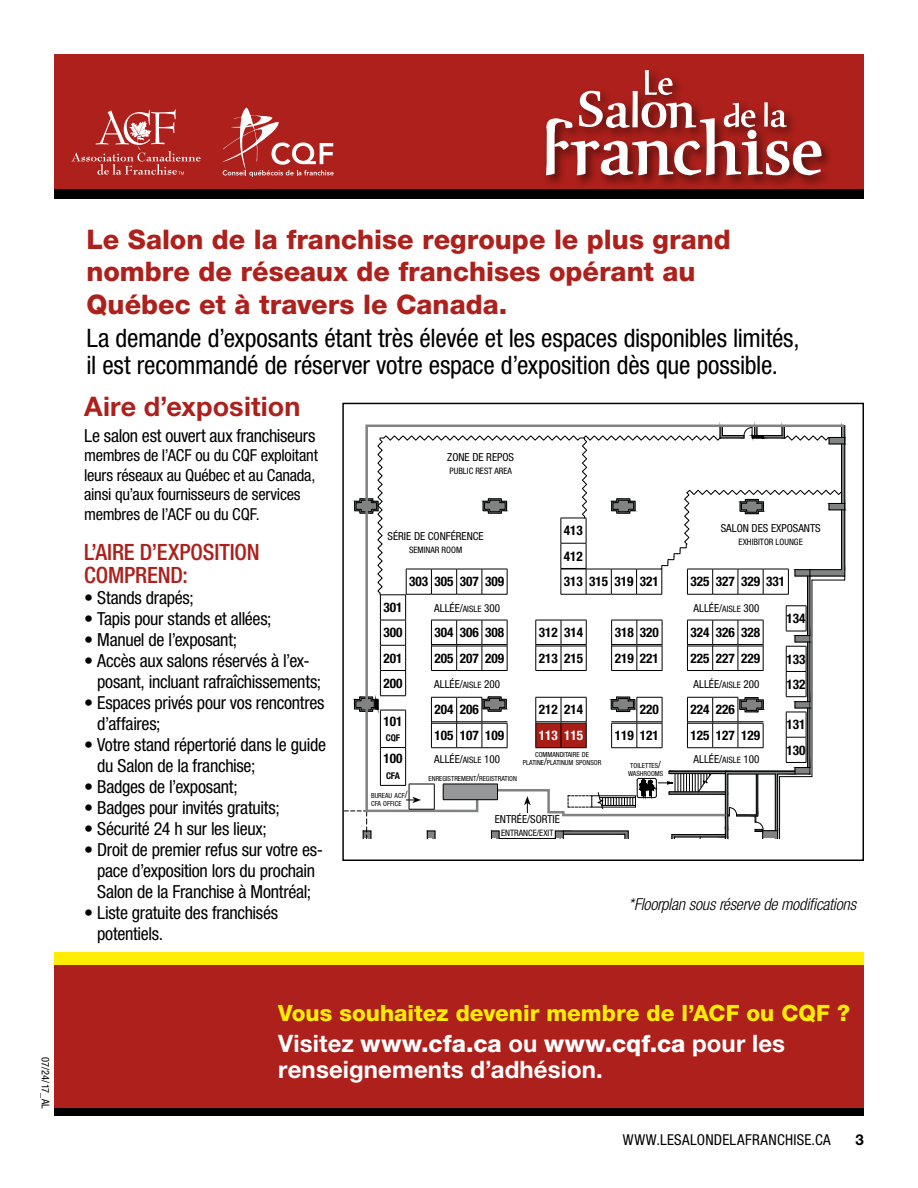
<style>
.page{position:relative;width:918px;height:1188px;background:#fff}
.page>*{position:absolute;margin:0;border:0;box-sizing:border-box;transform-origin:0 0}
.t1{font:800 27px/32.2px "Helvetica Neue LT Std";color:#ad201b}
.t2{font:700 27px "Helvetica Neue LT Std";letter-spacing:.005em;color:#ad201b}
.t3{font:condensed 25.5px/27px "Helvetica Neue LT Std";letter-spacing:-.01em;color:#000}
.t4{font:700 24px/25.5px "Helvetica Neue LT Std";letter-spacing:.005em;color:#fff}
.t5{font:800 22.5px "Helvetica Neue LT Std";color:#ffed00}
.t6{font:500 condensed 22.5px/22.5px "Helvetica Neue LT Std";letter-spacing:-.01em;color:#ad201b}
.t7{font:condensed 18px/21px "Helvetica Neue LT Std";letter-spacing:-.015em;color:#000}
.t8{font:condensed 16.5px/19.5px "Helvetica Neue LT Std";letter-spacing:-.015em;color:#000}
.t9{font:italic 300 condensed 16.5px "Helvetica Neue LT Std";letter-spacing:-.01em;color:#000}
.t10{font:condensed 15px "Helvetica Neue LT Std";letter-spacing:.02em;color:#000}
.t11{font:700 15px "Helvetica Neue LT Std";color:#000}
.t12{font:700 condensed 13.2px/26.1px "Helvetica Neue LT Std";color:#000}
.t13{font:700 condensed 13.2px "Helvetica Neue LT Std";color:#fff}
.t14{font:condensed 11.1px "Helvetica Neue LT Std";color:#000}
.t15{font:condensed 10.5px "Helvetica Neue LT Std";color:#000}
.t16{font:700 condensed 9.3px "Helvetica Neue LT Std";letter-spacing:-.005em;color:#000}
.t17{font:condensed 8.85px "Helvetica Neue LT Std";color:#000}
.t18{font:condensed 6.9px/7.8px "Helvetica Neue LT Std";color:#000;text-align:center}
.s1{font-size:8.85px}
.s2{font-size:9.9px}
.s3{font-weight:800}
</style>
<div class="page">
<div style="left:54px;top:177px;width:810px;height:22px;background:#000"></div>
<div style="left:54px;top:54px;width:810px;height:135px;background:#ad201b"></div>
<div style="left:543px;top:67px;width:291px;height:121px;background:#000;opacity:.5"></div>
<svg style="left:546px;top:70px;width:276px;height:105px"></svg>
<svg style="left:223px;top:108px;width:111px;height:69px"></svg>
<svg style="left:71px;top:109px;width:130px;height:66px"></svg>
<div style="left:54px;top:952px;width:810px;height:22px;background:#ffed00"></div>
<div style="left:54px;top:1094px;width:810px;height:22px;background:#000"></div>
<div style="left:54px;top:966px;width:810px;height:142px;background:#ad201b"></div>
<svg style="left:344px;top:425px;width:502px;height:413px"></svg>
<p class="t15" style="left:52px;top:1057px;width:54px;rotate:90deg">07/24/17_AL</p>
<h1 class="t1" style="left:86px;top:224px;width:646px">Le Salon de la franchise regroupe le plus grand nombre de réseaux de franchises opérant au<br>Québec et à travers le Canada.</h1>
<h2 class="t3" style="left:86px;top:324px;width:715px">La demande d’exposants étant très élevée et les espaces disponibles limités, il est recommandé de réserver votre espace d’exposition dès que possible.</h2>
<h1 class="t2" style="left:84px;top:389px;width:218px">Aire d’exposition</h1>
<p class="t7" style="left:84px;top:425px;width:233px">Le salon est ouvert aux franchiseurs</p>
<p class="t8" style="left:84px;top:446px;width:235px">membres de l’ACF ou du CQF exploitant leurs réseaux au Québec et au Canada, ainsi qu’aux fournisseurs de services membres de l’ACF ou du CQF.</p>
<p class="t6" style="left:84px;top:541px;width:177px">L’AIRE D’EXPOSITION<br>COMPREND:</p>
<p class="t7" style="left:84px;top:587px;width:111px">• Stands drapés;</p>
<p class="t7" style="left:84px;top:608px;width:189px">• Tapis pour stands et allées;</p>
<p class="t7" style="left:84px;top:629px;width:154px">• Manuel de l’exposant;</p>
<p class="t7" style="left:97px;top:650px;width:226px;text-indent:-13px">• Accès aux salons réservés à l’ex&shy;posant, incluant rafraîchissements;</p>
<p class="t7" style="left:97px;top:692px;width:229px;text-indent:-13px">• Espaces privés pour vos rencontres d’affaires;</p>
<p class="t7" style="left:97px;top:734px;width:230px;text-indent:-13px">• Votre stand répertorié dans le guide du Salon de la franchise;</p>
<p class="t7" style="left:84px;top:776px;width:155px">• Badges de l’exposant;</p>
<p class="t7" style="left:84px;top:797px;width:197px">• Badges pour invités gratuits;</p>
<p class="t7" style="left:84px;top:818px;width:184px">• Sécurité 24 h sur les lieux;</p>
<p class="t7" style="left:84px;top:839px;width:240px;text-align:center">• Droit de premier refus sur votre es&shy;pace d’exposition lors du prochain<br>Salon de la Franchise à Montréal;</p>
<p class="t7" style="left:97px;top:902px;width:182px;text-indent:-13px">• Liste gratuite des franchisés potentiels.</p>
<p class="t14" style="left:447px;top:451px;width:68px">ZONE DE REPOS</p>
<p class="t17" style="left:450px;top:466px;width:64px">PUBLIC REST AREA</p>
<p class="t14" style="left:721px;top:521px;width:101px">SALON DES EXPOSANTS</p>
<p class="t17" style="left:739px;top:537px;width:66px">EXHIBITOR LOUNGE</p>
<p class="t12" style="left:564px;top:518px;width:21px;line-height:25.2px">413<br>412</p>
<p class="t14" style="left:388px;top:529px;width:98px">SÉRIE DE CONFÉRENCE</p>
<p class="t17" style="left:409px;top:545px;width:55px">SEMINAR ROOM</p>
<p class="t12" style="left:409px;top:568px;width:96px">303 305 307 309</p>
<p class="t12" style="left:564px;top:568px;width:96px">313 315 319 321</p>
<p class="t12" style="left:691px;top:568px;width:96px">325 327 329 331</p>
<p class="t14" style="left:434px;top:602px;width:67px">ALLÉE/<span class="s1">AISLE</span> 300</p>
<p class="t14" style="left:694px;top:602px;width:67px">ALLÉE/<span class="s1">AISLE</span> 300</p>
<p class="t12" style="left:384px;top:595px;width:21px;line-height:25.2px;text-align:justify">301<br>300<br>201<br>200</p>
<p class="t12" style="left:787px;top:605px;width:21px">134</p>
<p class="t12" style="left:435px;top:619px;width:71px">304 306 308<br>205 207 209</p>
<p class="t12" style="left:691px;top:619px;width:71px">324 326 328<br>225 227 229</p>
<p class="t12" style="left:539px;top:619px;width:46px">312 314<br>213 215</p>
<p class="t12" style="left:615px;top:619px;width:46px">318 320<br>219 221</p>
<p class="t12" style="left:787px;top:646px;width:21px;line-height:25.2px">133<br>132</p>
<p class="t14" style="left:434px;top:678px;width:67px">ALLÉE/<span class="s1">AISLE</span> 200</p>
<p class="t14" style="left:694px;top:678px;width:67px">ALLÉE/<span class="s1">AISLE</span> 200</p>
<p class="t12" style="left:435px;top:696px;width:71px">204 206<br>105 107 109</p>
<p class="t12" style="left:691px;top:696px;width:71px">224 226<br>125 127 129</p>
<p class="t12" style="left:539px;top:696px;width:46px">212 214</p>
<p class="t13" style="left:539px;top:728px;width:46px">113 115</p>
<p class="t12" style="left:615px;top:696px;width:46px;text-align:right">220<br>119 121</p>
<p class="t12" style="left:384px;top:708px;width:21px">101</p>
<p class="t16" style="left:386px;top:733px;width:16px">CQF</p>
<p class="t12" style="left:384px;top:745px;width:21px">100</p>
<p class="t16" style="left:386px;top:770px;width:16px">CFA</p>
<p class="t12" style="left:787px;top:712px;width:21px;line-height:25.2px">131<br>130</p>
<p class="t18" style="left:523px;top:751px;width:80px">COMMANDITAIRE DE<br>PLATINE<span class="s2">/</span>PLATINUM SPONSOR</p>
<p class="t14" style="left:434px;top:753px;width:67px">ALLÉE/<span class="s1">AISLE</span> 100</p>
<p class="t14" style="left:694px;top:753px;width:67px">ALLÉE/<span class="s1">AISLE</span> 100</p>
<p class="t18" style="left:628px;top:762px;width:37px">TOILETTES<span class="s2">/<br></span>WASHROOMS</p>
<p class="t18" style="left:429px;top:774px;width:90px">ENREGISTREMENT<span class="s2">/</span>REGISTRATION</p>
<p class="t18" style="left:371px;top:792px;width:38px;text-align:left">BUREAU ACF<span class="s2">/<br></span>CFA OFFICE</p>
<p class="t14" style="left:495px;top:813px;width:67px">ENTRÉE/SORTIE</p>
<p class="t17" style="left:501px;top:828px;width:54px">ENTRANCE/EXIT</p>
<p class="t9" style="left:629px;top:895px;width:229px">*Floorplan sous réserve de modifications</p>
<p class="t5" style="left:278px;top:999px;width:573px">Vous souhaitez devenir membre de l’ACF ou CQF ?</p>
<h3 class="t4" style="left:278px;top:1030px;width:508px">Visitez <span class="s3">www.cfa.ca</span> ou <span class="s3">www.cqf.ca</span> pour les renseignements d’adhésion.</h3>
<p class="t10" style="left:623px;top:1131px;width:209px">WWW.LESALONDELAFRANCHISE.CA</p>
<p class="t11" style="left:856px;top:1130px;width:10px">3</p>
</div>
